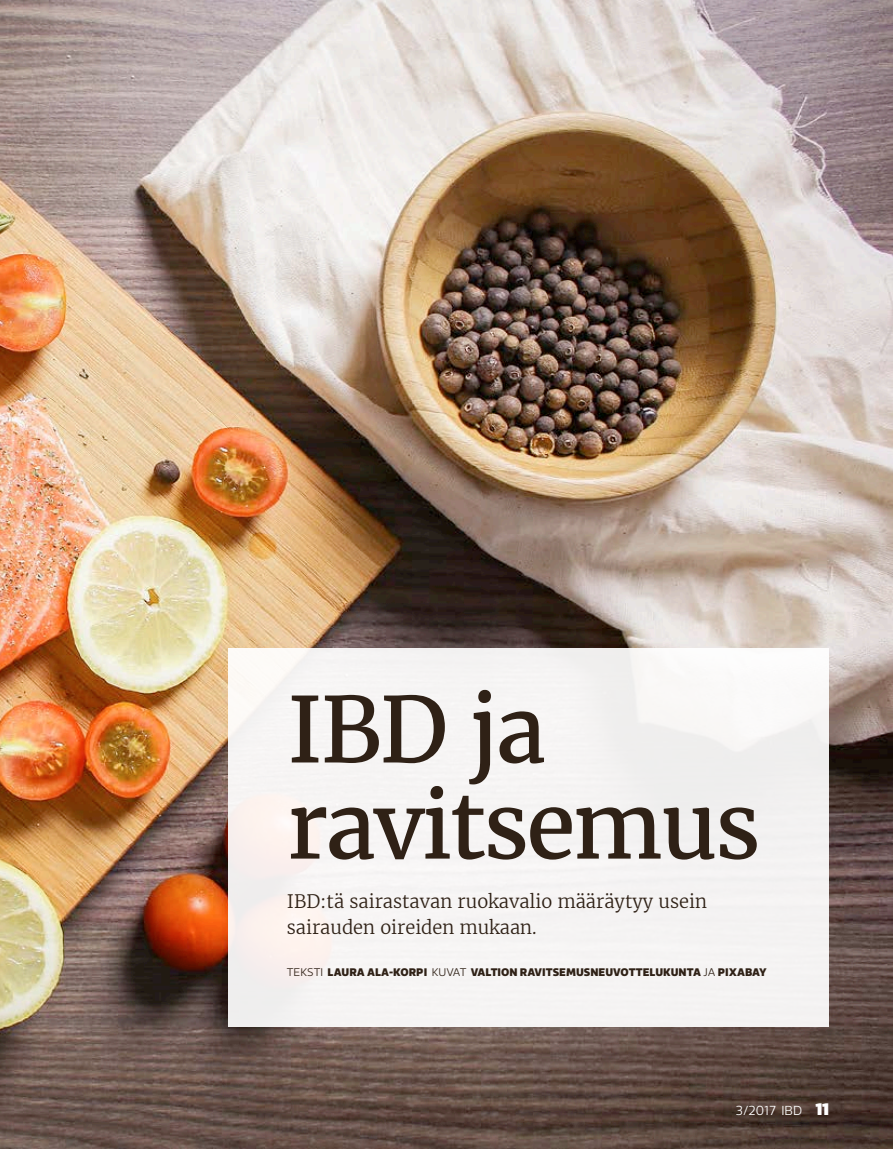
<style>
.page{position:relative;width:893px;height:1149px;background:#fff}
.page>*{position:absolute;margin:0;border:0;box-sizing:border-box;transform-origin:0 0}
.t1{font:90px/96px "Merriweather";letter-spacing:-.03em;color:#2f2116}
.t2{font:300 18.3px/25px "Merriweather";color:#2f2116}
.t3{font:300 12.9px "Riona Sans";color:#fff}
.t4{font:900 10.8px "Riona Sans";color:#2f2116}
.s1{font-weight:300;font-size:10.95px}
.s2{font-weight:900;font-size:16.5px}
</style>
<div class="page">
<img style="left:0;top:0;width:893px;height:1148px">
<div style="left:229px;top:648px;width:600px;height:378px;background:#f6f4f3"></div>
<h1 class="t1" style="left:287px;top:682px;width:475px">IBD ja ravitsemus</h1>
<h2 class="t2" style="left:287px;top:889px;width:422px">IBD:tä sairastavan ruokavalio määräytyy usein sairauden oireiden mukaan.</h2>
<p class="t4" style="left:287px;top:965px;width:481px"><span class="s1">TEKSTI</span> LAURA ALA-KORPI <span class="s1">KUVAT</span> VALTION RAVITSEMUSNEUVOTTELUKUNTA <span class="s1">JA</span> PIXABAY</p>
<p class="t3" style="left:736px;top:1102px;width:95px">3/2017 IBD <span class="s2">11</span></p>
</div>
